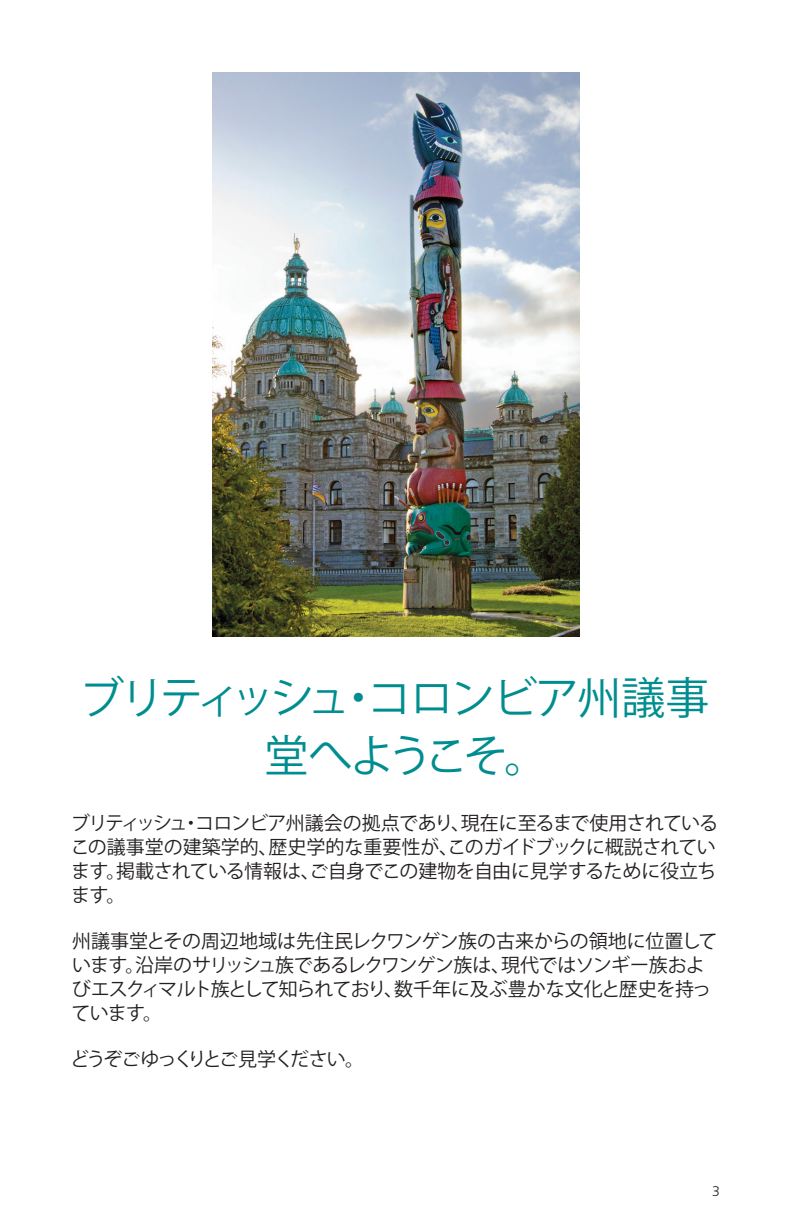
<style>
.page{position:relative;width:792px;height:1224px;background:#fff}
.page>*{position:absolute;margin:0;border:0;box-sizing:border-box;transform-origin:0 0}
.t1{font:44px/58px "Koz Go Pr 6 N";letter-spacing:-.08em;color:#008d8f;text-align:center}
.t2{font:19px/24px "Koz Go Pr 6 N";letter-spacing:-.03em;color:#231f20}
.t3{font:19px "Koz Go Pr 6 N";letter-spacing:-.1em;color:#231f20}
.t4{font:300 14px "Frutiger LT Std";color:#231f20}
</style>
<div class="page">
<img style="left:213px;top:72px;width:366px;height:564px">
<h1 class="t1" style="left:80px;top:669px;width:631px">ブリティッシュ・コロンビア州議事堂へようこそ。</h1>
<p class="t2" style="left:71px;top:812px;width:649px">ブリティッシュ・コロンビア州議会の拠点であり、現在に至るまで使用されているこの議事堂の建築学的、歴史学的な重要性が、このガイドブックに概説されています。掲載されている情報は、ご自身でこの建物を自由に見学するために役立ちます。</p>
<p class="t2" style="left:71px;top:929px;width:648px">州議事堂とその周辺地域は先住民レクワンゲン族の古来からの領地に位置しています。沿岸のサリッシュ族であるレクワンゲン族は、現代ではソンギー族およびエスクィマルト族として知られており、数千年に及ぶ豊かな文化と歴史を持っています。</p>
<p class="t3" style="left:70px;top:1048px;width:295px">どうぞごゆっくりとご見学ください。</p>
<p class="t4" style="left:712px;top:1183px;width:9px">3</p>
</div>
